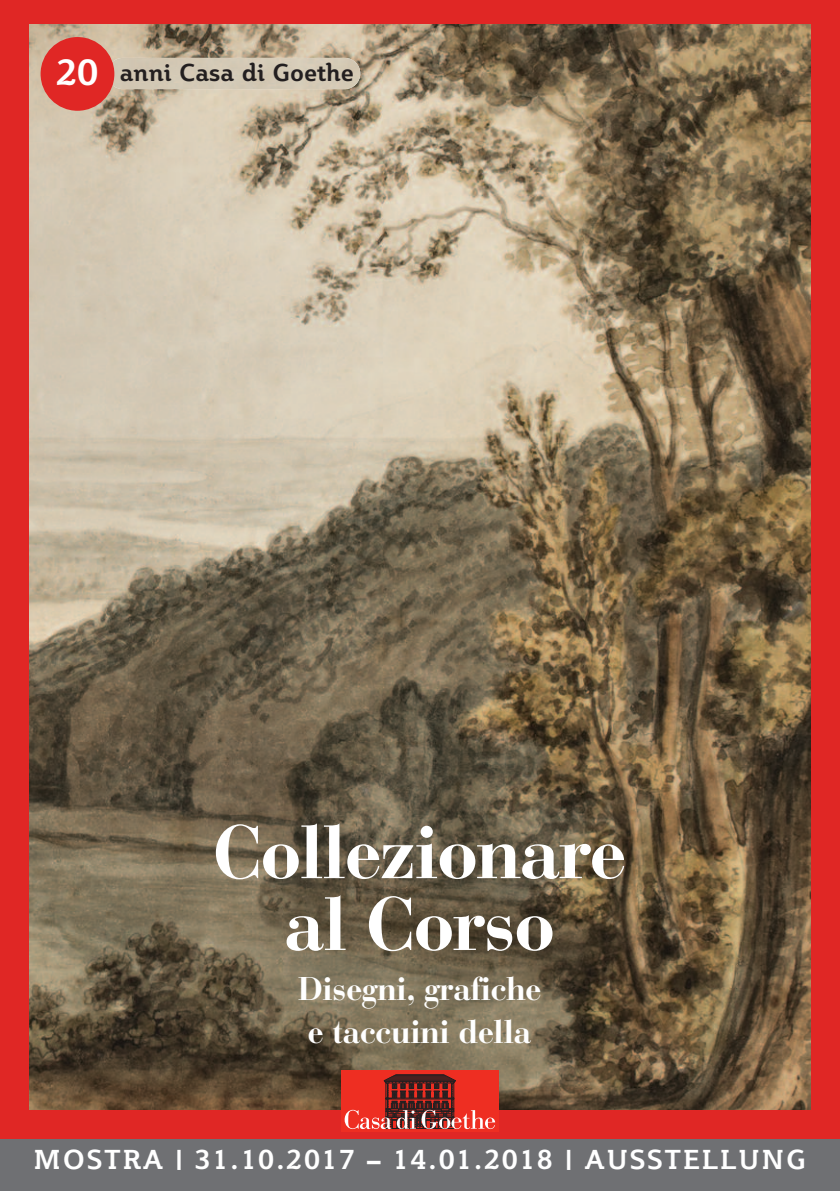
<style>
.page{position:relative;width:840px;height:1191px;background:#fff}
.page>*{position:absolute;margin:0;border:0;box-sizing:border-box;transform-origin:0 0}
.t1{font:700 74.8px/71.8px "Bauer Bodoni";letter-spacing:-.035em;color:#fff;text-align:center}
.t2{font:700 32.6px/42.4px "Bauer Bodoni";letter-spacing:-.025em;color:#fff;text-align:center}
.t3{font:700 27px "Plume";letter-spacing:.075em;color:#fff}
.t4{font:700 24px "Plume";color:#231f20}
.s1{font-size:36px;color:#fff}
</style>
<div class="page">
<div style="left:0;top:0;width:839px;height:1145px;background:#e02725"></div>
<img style="left:30px;top:25px;width:779px;height:1084px">
<div style="left:107px;top:58px;width:253px;height:31px;background:#d3c9b5;border-radius:16px"></div>
<div style="left:0;top:1140px;width:839px;height:51px;background:#6f7073"></div>
<div style="left:341px;top:1070px;width:157px;height:61px;background:#ee2e22"></div>
<svg style="left:344px;top:1074px;width:151px;height:55px"></svg>
<div style="left:41px;top:37px;width:73px;height:74px;background:#e02725;border-radius:50%"></div>
<p class="t4" style="left:57px;top:57px;width:298px"><span class="s1">20</span> anni Casa di Goethe</p>
<h1 class="t1" style="left:212px;top:825px;width:415px">Collezionare al Corso</h1>
<p class="t2" style="left:297px;top:972px;width:245px">Disegni, grafiche e taccuini della</p>
<p class="t3" style="left:34px;top:1142px;width:773px">MOSTRA | 31.10.2017<sup>29</sup>–<sup>.1</sup> 1<sup>-</sup> 4<sup>9.</sup>.<sup>3</sup>0<sup>.2</sup>1<sup>00</sup>.2<sup>8</sup> 018 | AUSSTELLUNG</p>
</div>
